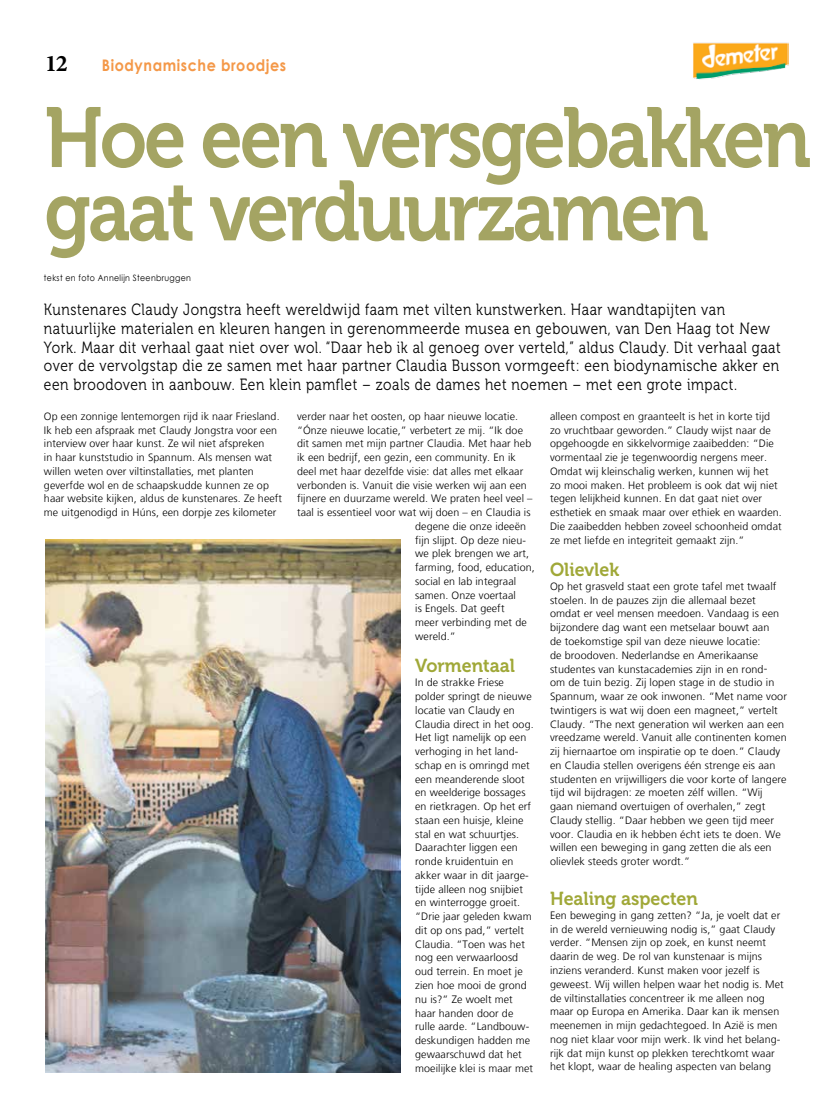
<style>
.page{position:relative;width:833px;height:1117px;background:#fff}
.page>*{position:absolute;margin:0;border:0;box-sizing:border-box;transform-origin:0 0}
.t1{font:84.5px/73.2px "Museo 700";letter-spacing:-.04em;color:#a4a463;scale:.9 1}
.t2{font:700 23.75px "Minion Pro";color:#000}
.t3{font:18.75px "Museo 700";color:#a0a838;scale:.95 1}
.t4{font:16.25px/18.8px "Museo 300";letter-spacing:.04em;color:#000;scale:.85 1}
.t5{font:700 16px "Century Gothic";letter-spacing:.04em;color:#f49848;scale:.9 1}
.t6{font:300 10.75px/13.8px "Frutiger LT";letter-spacing:.01em;color:#000}
.t7{font:8.75px "Century Gothic";letter-spacing:.04em;color:#000;scale:.9 1}
</style>
<div class="page">
<img style="left:693px;top:43px;width:95px;height:37px">
<img style="left:45px;top:539px;width:355px;height:532px">
<h2 class="t2" style="left:45px;top:47px;width:24px">12</h2>
<h3 class="t5" style="left:102px;top:55px;width:206px">Biodynamische broodjes</h3>
<h1 class="t1" style="left:44px;top:102px;width:853px">Hoe een versgebakken gaat verduurzamen</h1>
<p class="t7" style="left:44px;top:272px;width:165px">tekst en foto Annelijn Steenbruggen</p>
<p class="t4" style="left:44px;top:300px;width:868px">Kunstenares Claudy Jongstra heeft wereldwijd faam met vilten kunstwerken. Haar wandtapijten van natuurlijke materialen en kleuren hangen in gerenommeerde musea en gebouwen, van Den Haag tot New York. Maar dit verhaal gaat niet over wol. “Daar heb ik al genoeg over verteld,” aldus Claudy. Dit verhaal gaat over de vervolgstap die ze samen met haar partner Claudia Busson vormgeeft: een biodynamische akker en een broodoven in aanbouw. Een klein pamflet – zoals de dames het noemen – met een grote impact.</p>
<p class="t6" style="left:44px;top:409px;width:240px">Op een zonnige lentemorgen rijd ik naar Friesland.<br>Ik heb een afspraak met Claudy Jongstra voor een interview over haar kunst. Ze wil niet afspreken<br>in haar kunststudio in Spannum. Als mensen wat willen weten over viltinstallaties, met planten geverfde wol en de schaapskudde kunnen ze op haar website kijken, aldus de kunstenares. Ze heeft me uitgenodigd in Húns, een dorpje zes kilometer</p>
<p class="t6" style="left:297px;top:409px;width:223px">verder naar het oosten, op haar nieuwe locatie.</p>
<p class="t6" style="left:297px;top:423px;width:227px">“Ónze nieuwe locatie,” verbetert ze mij. “Ik doe</p>
<p class="t6" style="left:297px;top:437px;width:236px">dit samen met mijn partner Claudia. Met haar heb</p>
<p class="t6" style="left:297px;top:450px;width:220px">ik een bedrijf, een gezin, een community. En ik</p>
<p class="t6" style="left:297px;top:464px;width:228px">deel met haar dezelfde visie: dat alles met elkaar</p>
<p class="t6" style="left:297px;top:478px;width:231px">verbonden is. Vanuit die visie werken wij aan een</p>
<p class="t6" style="left:297px;top:492px;width:237px">fijnere en duurzame wereld. We praten heel veel –</p>
<p class="t6" style="left:297px;top:505px;width:235px">taal is essentieel voor wat wij doen – en Claudia is</p>
<p class="t6" style="left:415px;top:519px;width:112px">degene die onze ideeën</p>
<p class="t6" style="left:415px;top:533px;width:112px">fijn slijpt. Op deze nieu-</p>
<p class="t6" style="left:415px;top:547px;width:116px">we plek brengen we art,</p>
<p class="t6" style="left:415px;top:560px;width:121px">farming, food, education,</p>
<p class="t6" style="left:415px;top:574px;width:102px">social en lab integraal</p>
<p class="t6" style="left:415px;top:588px;width:102px">samen. Onze voertaal</p>
<p class="t6" style="left:415px;top:602px;width:91px">is Engels. Dat geeft</p>
<p class="t6" style="left:415px;top:615px;width:113px">meer verbinding met de</p>
<p class="t6" style="left:415px;top:629px;width:42px">wereld.”</p>
<h3 class="t3" style="left:415px;top:655px;width:106px">Vormentaal</h3>
<p class="t6" style="left:415px;top:675px;width:120px">In de strakke Friese polder springt de nieuwe locatie van Claudy en<br>Claudia direct in het oog.<br>Het ligt namelijk op een verhoging in het land&shy;schap en is omringd met een meanderende sloot en weelderige bossages en rietkragen. Op het erf staan een huisje, kleine stal en wat schuurtjes.<br>Daarachter liggen een ronde kruidentuin en akker waar in dit jaarge&shy;tijde alleen nog snijbiet en winterrogge groeit. “Drie jaar geleden kwam dit op ons pad,” vertelt<br>Claudia. “Toen was het nog een verwaarloosd oud terrein. En moet je zien hoe mooi de grond nu is?” Ze woelt met haar handen door de rulle aarde. “Landbouw&shy;deskundigen hadden me gewaarschuwd dat het moeilijke klei is maar met</p>
<p class="t6" style="left:550px;top:409px;width:233px">alleen compost en graanteelt is het in korte tijd zo vruchtbaar geworden.” Claudy wijst naar de opgehoogde en sikkelvormige zaaibedden: “Die vormentaal zie je tegenwoordig nergens meer.<br>Omdat wij kleinschalig werken, kunnen wij het zo mooi maken. Het probleem is ook dat wij niet tegen lelijkheid kunnen. En dat gaat niet over esthetiek en smaak maar over ethiek en waarden.<br>Die zaaibedden hebben zoveel schoonheid omdat ze met liefde en integriteit gemaakt zijn.”</p>
<h3 class="t3" style="left:550px;top:559px;width:74px">Olievlek</h3>
<p class="t6" style="left:550px;top:579px;width:238px">Op het grasveld staat een grote tafel met twaalf stoelen. In de pauzes zijn die allemaal bezet omdat er veel mensen meedoen. Vandaag is een bijzondere dag want een metselaar bouwt aan<br>de toekomstige spil van deze nieuwe locatie:<br>de broodoven. Nederlandse en Amerikaanse studentes van kunstacademies zijn in en rond-<br>om de tuin bezig. Zij lopen stage in de studio in Spannum, waar ze ook inwonen. “Met name voor twintigers is wat wij doen een magneet,” vertelt Claudy. “The next generation wil werken aan een vreedzame wereld. Vanuit alle continenten komen zij hiernaartoe om inspiratie op te doen.” Claudy en Claudia stellen overigens één strenge eis aan studenten en vrijwilligers die voor korte of langere tijd wil bijdragen: ze moeten zélf willen. “Wij gaan niemand overtuigen of overhalen,” zegt Claudy stellig. “Daar hebben we geen tijd meer voor. Claudia en ik hebben écht iets te doen. We willen een beweging in gang zetten die als een olievlek steeds groter wordt.”</p>
<h3 class="t3" style="left:550px;top:888px;width:157px">Healing aspecten</h3>
<p class="t6" style="left:550px;top:908px;width:235px">Een beweging in gang zetten? “Ja, je voelt dat er in de wereld vernieuwing nodig is,” gaat Claudy verder. “Mensen zijn op zoek, en kunst neemt daarin de weg. De rol van kunstenaar is mijns inziens veranderd. Kunst maken voor jezelf is geweest. Wij willen helpen waar het nodig is. Met de viltinstallaties concentreer ik me alleen nog maar op Europa en Amerika. Daar kan ik mensen meenemen in mijn gedachtegoed. In Azië is men nog niet klaar voor mijn werk. Ik vind het belang&shy;rijk dat mijn kunst op plekken terechtkomt waar het klopt, waar de healing aspecten van belang</p>
</div>
